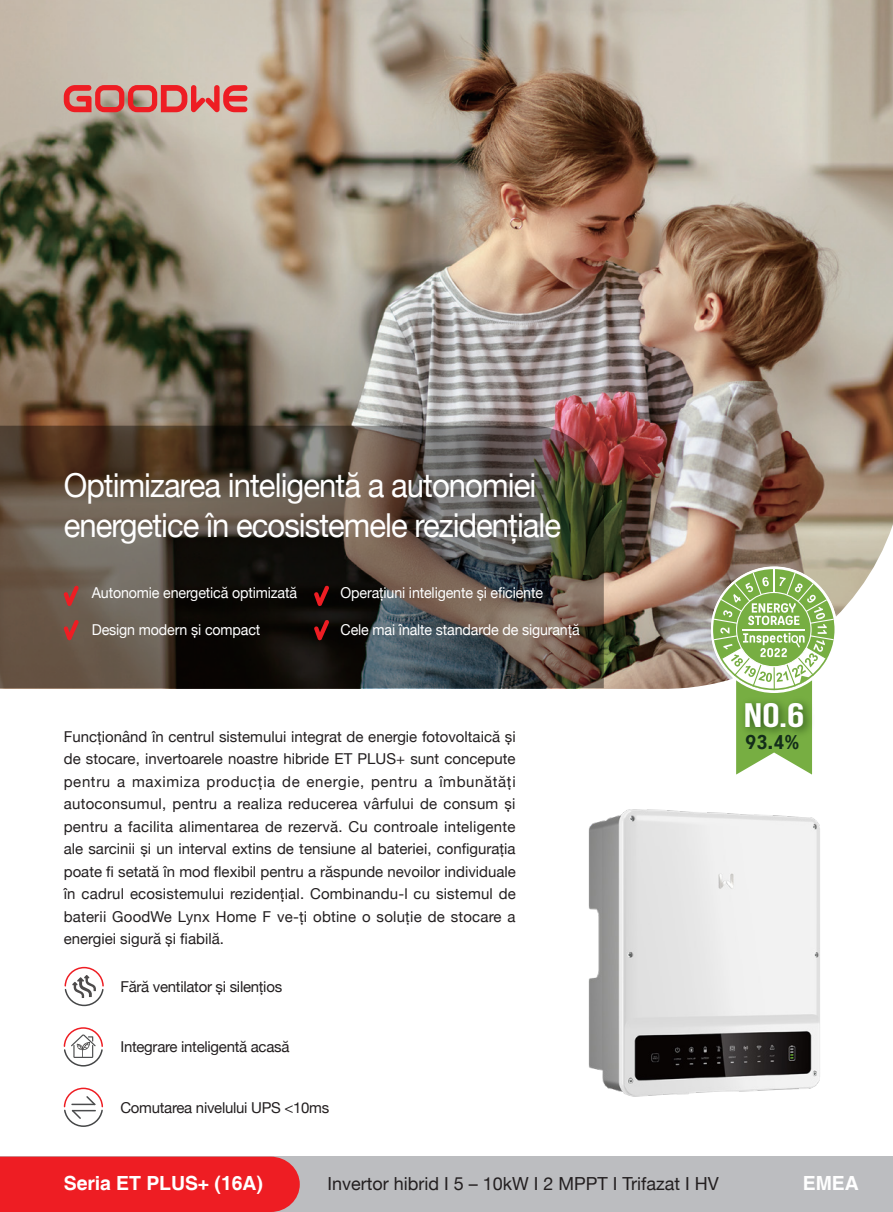
<style>
.page{position:relative;width:893px;height:1212px;background:#fff}
.page>*{position:absolute;margin:0;border:0;box-sizing:border-box;transform-origin:0 0}
.t1{font:33.9px "Bebas Neue";color:#fff;scale:1.28 1}
.t2{font:33px/39.6px "Helvetica Neue";letter-spacing:-.03em;color:#fff;scale:.94 1}
.t3{font:700 condensed 20.25px "Harmonia Sans W02";color:#132d1a}
.t4{font:700 19.5px "Helvetica";letter-spacing:-.005em;color:#fff}
.t5{font:18px "Helvetica Neue";color:#231f20}
.t6{font:15px/22.5px "Helvetica Neue";letter-spacing:-.02em;color:#231f20;text-align:justify}
.t7{font:15px "Helvetica Neue";letter-spacing:-.01em;color:#fff;scale:.95 1}
</style>
<div class="page">
<img style="left:0;top:0;width:893px;height:689px">
<svg style="left:64px;top:85px;width:183px;height:27px;background:#d96a66"></svg>
<svg style="left:0;top:426px;width:604px;height:262px;background:#4f453c"></svg>
<div style="left:0;top:1156px;width:893px;height:56px;background:#bcbdc0"></div>
<img style="left:588px;top:809px;width:232px;height:288px">
<div style="left:0;top:1156px;width:300px;height:56px;background:#ee1d23"></div>
<svg style="left:64px;top:585px;width:15px;height:21px"></svg>
<svg style="left:314px;top:585px;width:15px;height:21px"></svg>
<svg style="left:64px;top:620px;width:15px;height:20px"></svg>
<svg style="left:314px;top:620px;width:15px;height:20px"></svg>
<svg style="left:63px;top:1087px;width:40px;height:40px"></svg>
<svg style="left:713px;top:569px;width:121px;height:206px"></svg>
<svg style="left:63px;top:1027px;width:40px;height:40px"></svg>
<svg style="left:64px;top:966px;width:40px;height:41px"></svg>
<p class="t2" style="left:64px;top:468px;width:531px">Optimizarea inteligentă a autonomiei energetice în ecosistemele rezidențiale</p>
<p class="t7" style="left:92px;top:582px;width:217px">Autonomie energetică optimizată</p>
<p class="t7" style="left:341px;top:582px;width:215px">Operațiuni inteligente și eficiente</p>
<p class="t7" style="left:92px;top:618px;width:179px">Design modern și compact</p>
<p class="t7" style="left:341px;top:618px;width:253px">Cele mai înalte standarde de siguranță</p>
<p class="t6" style="left:64px;top:726px;width:454px">Funcționând în centrul sistemului integrat de energie fotovoltaică și de stocare, invertoarele noastre hibride ET PLUS+ sunt concepute pentru a maximiza producția de energie, pentru a îmbunătăți autoconsumul, pentru a realiza reducerea vârfului de consum și pentru a facilita alimentarea de rezervă. Cu controale inteligente ale sarcinii și un interval extins de tensiune al bateriei, configurația poate fi setată în mod flexibil pentru a răspunde nevoilor individuale în cadrul ecosistemului rezidențial. Combinandu-l cu sistemul de baterii GoodWe Lynx Home F ve-ți obtine o soluție de stocare a energiei sigură și fiabilă.</p>
<p class="t6" style="left:120px;top:976px;width:163px">Fără ventilator și silențios</p>
<p class="t6" style="left:120px;top:1036px;width:170px">Integrare inteligentă acasă</p>
<p class="t6" style="left:120px;top:1097px;width:210px">Comutarea nivelului UPS &lt;10ms</p>
<p class="t4" style="left:64px;top:1171px;width:201px">Seria ET PLUS+ (16A)</p>
<p class="t5" style="left:327px;top:1170px;width:393px">Invertor hibrid I 5 – 10kW I 2 MPPT I Trifazat I HV</p>
<p class="t1" style="left:744px;top:696px;width:49px">No.6</p>
<p class="t3" style="left:745px;top:729px;width:55px">93.4%</p>
<p class="t4" style="left:803px;top:1171px;width:58px">EMEA</p>
</div>
